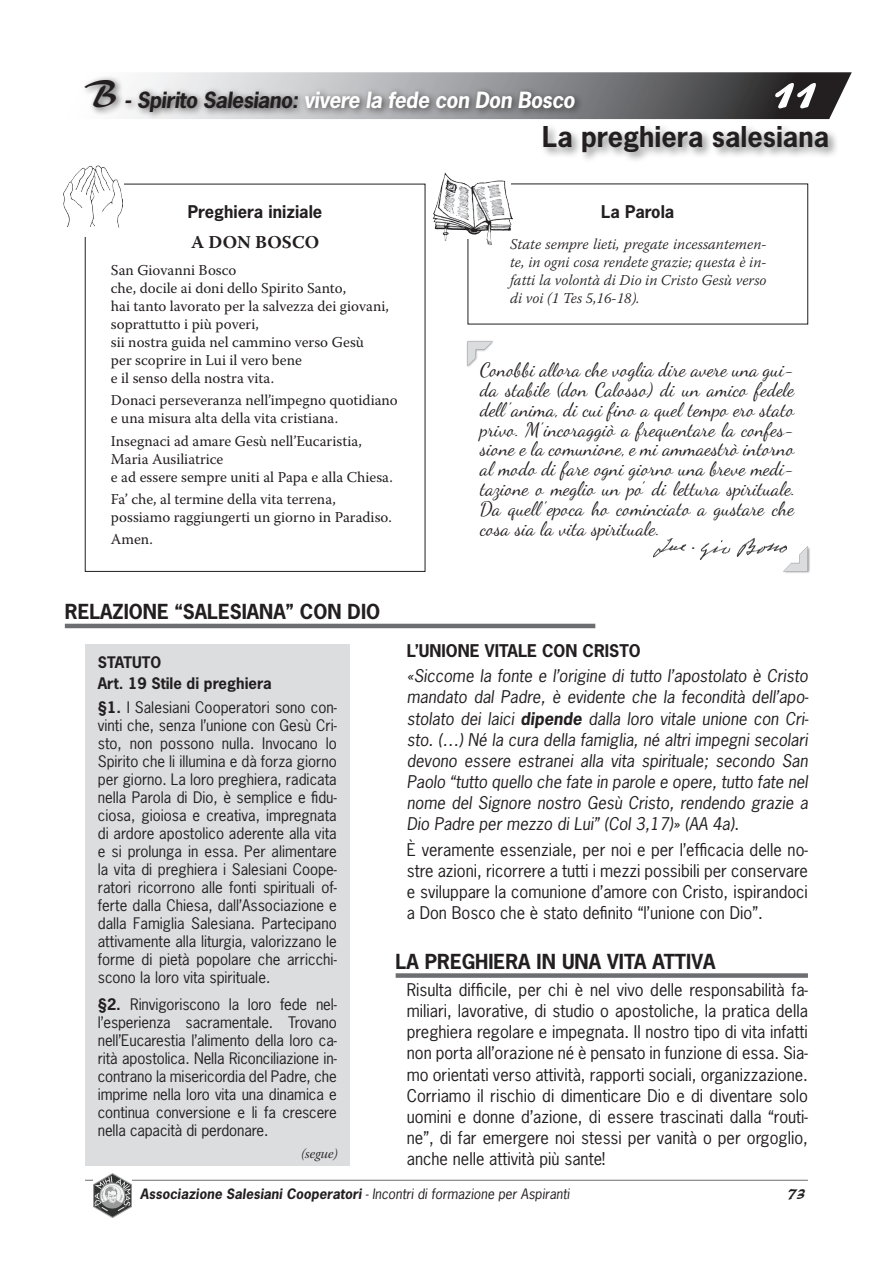
<style>
.page{position:relative;width:893px;height:1263px;background:#fff}
.page>*{position:absolute;margin:0;border:0;box-sizing:border-box;transform-origin:0 0}
.t1{font:45px "Brush 445 BT";color:#fff}
.t2{font:700 27px "News Gothic Std";color:#231f20}
.t3{font:italic 700 21px "News Gothic Std";letter-spacing:-.025em;color:#fff}
.t4{font:19.5px/20px "Dancing Script OT";color:#231f20;text-align:justify}
.t5{font:700 19.5px "News Gothic Std";color:#231f20}
.t6{font:700 18px "Warnock Pro";letter-spacing:.015em;color:#231f20}
.t7{font:18px "Brush 445 BT";color:#231f20}
.t8{font:16.5px/21.1px "News Gothic Std";color:#231f20;text-align:justify}
.t9{font:italic 16.5px/21.1px "News Gothic Std";color:#231f20;text-align:justify}
.t10{font:700 16.5px "News Gothic Std";color:#231f20}
.t11{font:15px/18px "News Gothic Std";letter-spacing:-.01em;color:#231f20;text-align:justify}
.t12{font:15px/18px "Warnock Pro";color:#231f20}
.t13{font:italic 300 15px/18px "Warnock Pro";color:#231f20;text-align:justify}
.t14{font:700 15px/20.7px "News Gothic Std";color:#231f20}
.t15{font:italic 13.5px "News Gothic Std";color:#231f20}
.t16{font:13.5px "Warnock Pro It Subh";letter-spacing:.005em;color:#231f20}
.s1{font-family:"Brush 445 BT";font-weight:400;font-style:normal;font-size:39px;color:#231f20}
.s2{color:#231f20}
.s3{font-weight:700}
.s4{font-style:normal}
</style>
<div class="page">
<svg style="left:87px;top:72px;width:765px;height:47px;background:#919193"></svg>
<div style="left:541px;top:124px;width:298px;height:40px;background:#6c6d70;opacity:.75"></div>
<hr style="left:85px;top:1180px;width:723px;height:1px;background:#6c6d70">
<div style="left:85px;top:644px;width:265px;height:521px;background:#dcdddf"></div>
<hr style="left:65px;top:624px;width:530px;height:4px;background:#6c6d70">
<div style="left:85px;top:184px;width:340px;height:388px;border:1px solid #231f20"></div>
<img style="left:433px;top:172px;width:80px;height:74px">
<img style="left:468px;top:341px;width:25px;height:26px">
<div style="left:783px;top:546px;width:27px;height:28px;background:#6c6d70;opacity:.75"></div>
<img style="left:783px;top:546px;width:25px;height:25px">
<img style="left:654px;top:538px;width:133px;height:22px">
<div style="left:71px;top:167px;width:53px;height:70px;background:#fff"></div>
<img style="left:63px;top:166px;width:60px;height:61px">
<div style="left:396px;top:973px;width:412px;height:5px;background:#6c6d70"></div>
<img style="left:94px;top:1174px;width:38px;height:44px">
<h3 class="t3" style="left:85px;top:86px;width:491px"><span class="s1">B</span> <span class="s2">- Spirito Salesiano:</span> vivere la fede con Don Bosco</h3>
<h1 class="t1" style="left:773px;top:64px;width:47px">11</h1>
<h2 class="t2" style="left:542px;top:119px;width:288px">La preghiera salesiana</h2>
<p class="t10" style="left:188px;top:201px;width:136px">Preghiera iniziale</p>
<p class="t6" style="left:191px;top:232px;width:129px">A DON BOSCO</p>
<p class="t12" style="left:111px;top:261px;width:279px">San Giovanni Bosco<br>che, docile ai doni dello Spirito Santo,<br>hai tanto lavorato per la salvezza dei giovani, soprattutto i più poveri,<br>sii nostra guida nel cammino verso Gesù<br>per scoprire in Lui il vero bene<br>e il senso della nostra vita.</p>
<p class="t12" style="left:111px;top:391px;width:288px">Donaci perseveranza nell’impegno quotidiano e una misura alta della vita cristiana.</p>
<p class="t12" style="left:111px;top:431px;width:283px">Insegnaci ad amare Gesù nell’Eucaristia,<br>Maria Ausiliatrice<br>e ad essere sempre uniti al Papa e alla Chiesa.</p>
<p class="t12" style="left:111px;top:490px;width:282px">Fa’ che, al termine della vita terrena, possiamo raggiungerti un giorno in Paradiso.</p>
<p class="t12" style="left:111px;top:530px;width:43px">Amen.</p>
<h3 class="t5" style="left:65px;top:599px;width:317px">RELAZIONE “SALESIANA” CON DIO</h3>
<p class="t10" style="left:601px;top:201px;width:75px">La Parola</p>
<p class="t13" style="left:510px;top:235px;width:258px">State sempre lieti, pregate incessantemen&shy;te, in ogni cosa rendete grazie; questa è in&shy;fatti la volontà di Dio in Cristo Gesù verso di voi (1 Tes 5,16-18).</p>
<p class="t4" style="left:480px;top:359px;width:316px">Conobbi allora che voglia dire avere una gui&shy;da stabile (don Calosso) di un amico fedele dell ’anima, di cui fino a quel tempo ero stato privo. M’incoraggiò a frequentare la confes&shy;sione e la comunione, e mi ammaestrò intorno al modo di fare ogni giorno una breve medi&shy;tazione o meglio un po’ di lettura spirituale.<br>Da quell ’epoca ho cominciato a gustare che cosa sia la vita spirituale.</p>
<p class="t14" style="left:98px;top:652px;width:176px">STATUTO<br>Art. 19 Stile di preghiera</p>
<p class="t11" style="left:98px;top:699px;width:240px"><span class="s3">§1.</span> I Salesiani Cooperatori sono con&shy;vinti che, senza l’unione con Gesù Cri&shy;sto, non possono nulla. Invocano lo Spirito che li illumina e dà forza giorno per giorno. La loro preghiera, radicata nella Parola di Dio, è semplice e fidu&shy;ciosa, gioiosa e creativa, impregnata di ardore apostolico aderente alla vita e si prolunga in essa. Per alimentare la vita di preghiera i Salesiani Coope&shy;ratori ricorrono alle fonti spirituali of&shy;ferte dalla Chiesa, dall’Associazione e dalla Famiglia Salesiana. Partecipano attivamente alla liturgia, valorizzano le forme di pietà popolare che arricchi&shy;scono la loro vita spirituale.</p>
<p class="t11" style="left:98px;top:995px;width:240px"><span class="s3">§2.</span> Rinvigoriscono la loro fede nel&shy;l’esperienza sacramentale. Trovano nell’Eucarestia l’alimento della loro ca&shy;rità apostolica. Nella Riconciliazione in&shy;contrano la misericordia del Padre, che imprime nella loro vita una dinamica e continua conversione e li fa crescere nella capacità di perdonare.</p>
<p class="t16" style="left:302px;top:1146px;width:37px">(segue)</p>
<p class="t10" style="left:407px;top:639px;width:236px">L’UNIONE VITALE CON CRISTO</p>
<p class="t9" style="left:407px;top:666px;width:403px">«Siccome la fonte e l’origine di tutto l’apostolato è Cristo mandato dal Padre, è evidente che la fecondità dell’apo&shy;stolato dei laici <span class="s3">dipende</span> dalla loro vitale unione con Cri&shy;sto. (…) Né la cura della famiglia, né altri impegni secolari devono essere estranei alla vita spirituale; secondo San Paolo “tutto quello che fate in parole e opere, tutto fate nel nome del Signore nostro Gesù Cristo, rendendo grazie a Dio Padre per mezzo di Lui” (Col 3,17)» (AA 4a)<span class="s4">.</span></p>
<p class="t8" style="left:407px;top:839px;width:403px">È veramente essenziale, per noi e per l’efficacia delle no&shy;stre azioni, ricorrere a tutti i mezzi possibili per conservare e sviluppare la comunione d’amore con Cristo, ispirandoci a Don Bosco che è stato definito “l’unione con Dio”.</p>
<h3 class="t5" style="left:396px;top:948px;width:321px">LA PREGHIERA IN UNA VITA ATTIVA</h3>
<p class="t8" style="left:407px;top:979px;width:403px">Risulta difficile, per chi è nel vivo delle responsabilità fa&shy;miliari, lavorative, di studio o apostoliche, la pratica della preghiera regolare e impegnata. Il nostro tipo di vita infatti non porta all’orazione né è pensato in funzione di essa. Sia&shy;mo orientati verso attività, rapporti sociali, organizzazione.<br>Corriamo il rischio di dimenticare Dio e di diventare solo uomini e donne d’azione, di essere trascinati dalla “routi&shy;ne”, di far emergere noi stessi per vanità o per orgoglio, anche nelle attività più sante!</p>
<p class="t15" style="left:140px;top:1185px;width:431px"><span class="s3">Associazione Salesiani Cooperatori</span> - Incontri di formazione per Aspiranti</p>
<p class="t7" style="left:788px;top:1182px;width:20px">73</p>
</div>
